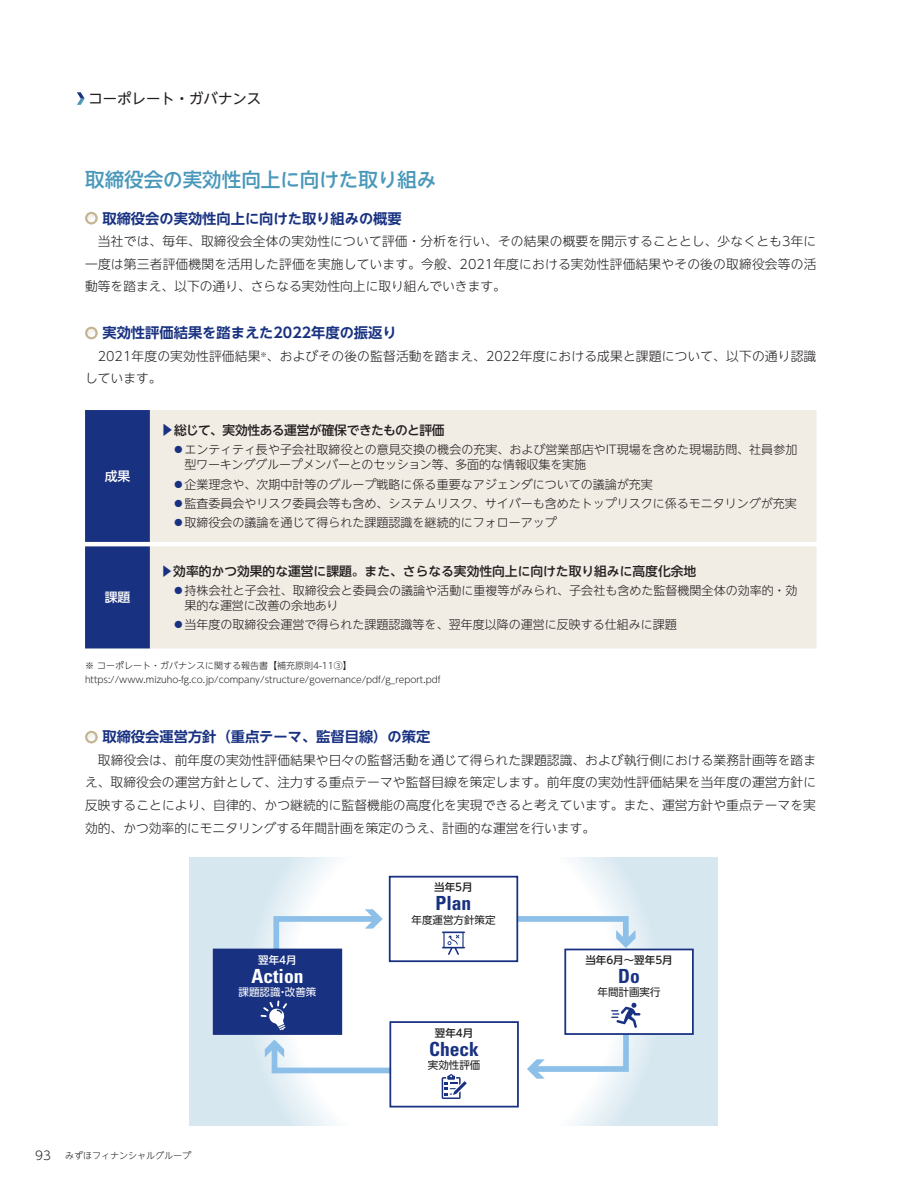
<style>
.page{position:relative;width:906px;height:1191px;background:#fff}
.page>*{position:absolute;margin:0;border:0;box-sizing:border-box;transform-origin:0 0}
.t1{font:500 19.5px "UD Shin Go NT Pr 6";color:#4998ba}
.t2{font:700 condensed 19.5px "Univers LT Std";color:#183181}
.t3{font:700 condensed 19.5px "Univers LT Std";color:#fff}
.t4{font:14.4px "UD Shin Go NT Pr 6";color:#231f20}
.t5{font:700 14.25px "UD Shin Go NT Pr 6 De";color:#183181}
.t6{font:300 12.75px/22.5px "UD Shin Go NT Pr 6";color:#231f20;text-align:justify}
.t7{font:500 12.75px "UD Shin Go NT Pr 6";color:#231f20}
.t8{font:500 12.75px "UD Shin Go NT Pr 6";letter-spacing:-.035em;color:#231f20}
.t9{font:500 12.75px "UD Shin Go NT Pr 6";color:#fff}
.t10{font:300 12px/15px "UD Shin Go NT Pr 6";color:#231f20}
.t11{font:10.5px "UD Shin Go NT Pr 6";color:#231f20}
.t12{font:500 10.5px "UD Shin Go NT Pr 6";color:#231f20}
.t13{font:10.5px "UD Shin Go NT Pr 6";color:#fff}
.t14{font:500 10.5px "UD Shin Go NT Pr 6";color:#fff}
.t15{font:300 9px/13.5px "UD Shin Go NT Pr 6";color:#231f20}
.s1{font-size:13.5px;color:#183181}
.s2{color:#183181}
.s3{font-size:12px}
</style>
<div class="page">
<div style="left:85px;top:410px;width:65px;height:238px;background:#183181"></div>
<div style="left:150px;top:410px;width:666px;height:238px;background:#f1ece4"></div>
<div style="left:85px;top:212px;width:13px;height:12px;background:#c3b493;border-radius:50%"></div>
<div style="left:87px;top:213px;width:10px;height:11px;background:#c3b493;opacity:.2"></div>
<svg style="left:85px;top:730px;width:13px;height:13px"></svg>
<div style="left:87px;top:732px;width:10px;height:10px;background:#c3b493;opacity:.2"></div>
<svg style="left:85px;top:327px;width:13px;height:12px"></svg>
<div style="left:87px;top:328px;width:10px;height:11px;background:#c3b493;opacity:.2"></div>
<svg style="left:189px;top:857px;width:528px;height:268px"></svg>
<div style="left:214px;top:949px;width:127px;height:85px;background:#183181"></div>
<div style="left:213px;top:948px;width:129px;height:87px;border:2px solid #183181"></div>
<div style="left:565px;top:949px;width:128px;height:85px;background:#fff"></div>
<div style="left:564px;top:948px;width:130px;height:87px;border:2px solid #183181"></div>
<svg style="left:260px;top:875px;width:380px;height:233px"></svg>
<svg style="left:77px;top:92px;width:8px;height:13px"></svg>
<p class="t4" style="left:88px;top:87px;width:174px">コーポレート・ガバナンス</p>
<h1 class="t1" style="left:85px;top:164px;width:353px">取締役会の実効性向上に向けた取り組み</h1>
<p class="t5" style="left:102px;top:206px;width:301px">取締役会の実効性向上に向けた取り組みの概要</p>
<p class="t6" style="left:85px;top:229px;width:733px">　当社では、毎年、取締役会全体の実効性について評価・分析を行い、その結果の概要を開示することとし、少なくとも3年に一度は第三者評価機関を活用した評価を実施しています。今般、2021年度における実効性評価結果やその後の取締役会等の活動等を踏まえ、以下の通り、さらなる実効性向上に取り組んでいきます。</p>
<p class="t5" style="left:102px;top:321px;width:296px">実効性評価結果を踏まえた2022年度の振返り</p>
<p class="t6" style="left:85px;top:344px;width:733px">　2021年度の実効性評価結果<sup>※</sup>、およびその後の監督活動を踏まえ、2022年度における成果と課題について、以下の通り認識しています。</p>
<p class="t9" style="left:105px;top:465px;width:27px">成果</p>
<p class="t9" style="left:105px;top:587px;width:27px">課題</p>
<p class="t8" style="left:161px;top:420px;width:286px"><span class="s1">▶</span>総じて、実効性ある運営が確保できたものと評価</p>
<p class="t10" style="left:184px;top:442px;width:614px;text-indent:-12px"><span class="s2">⃝</span>エンティティ長や子会社取締役との意見交換の機会の充実、および営業部店やIT現場を含めた現場訪問、社員参加型ワーキンググループメンバーとのセッション等、多面的な情報収集を実施</p>
<p class="t10" style="left:173px;top:474px;width:625px;line-height:19.2px"><span class="s2">⃝</span>企業理念や、次期中計等のグループ戦略に係る重要なアジェンダについての議論が充実<br><span class="s2">⃝</span>監査委員会やリスク委員会等も含め、システムリスク、サイバーも含めたトップリスクに係るモニタリングが充実<span class="s2">⃝</span>取締役会の議論を通じて得られた課題認識を継続的にフォローアップ</p>
<p class="t7" style="left:161px;top:560px;width:537px"><span class="s2">▶</span>効率的かつ効果的な運営に課題。また、さらなる実効性向上に向けた取り組みに高度化余地</p>
<p class="t10" style="left:184px;top:582px;width:614px;text-indent:-12px"><span class="s2">⃝</span>持株会社と子会社、取締役会と委員会の議論や活動に重複等がみられ、子会社も含めた監督機関全体の効率的・効果的な運営に改善の余地あり</p>
<p class="t10" style="left:173px;top:616px;width:506px"><span class="s2">⃝</span>当年度の取締役会運営で得られた課題認識等を、翌年度以降の運営に反映する仕組みに課題</p>
<p class="t15" style="left:85px;top:659px;width:357px">※ コーポレート・ガバナンスに関する報告書【補充原則4-11③】https://www.mizuho-fg.co.jp/company/structure/governance/pdf/g_report.pdf</p>
<p class="t5" style="left:102px;top:725px;width:329px">取締役会運営方針（重点テーマ、監督目線）の策定</p>
<p class="t6" style="left:85px;top:748px;width:732px">　取締役会は、前年度の実効性評価結果や日々の監督活動を通じて得られた課題認識、および執行側における業務計画等を踏まえ、取締役会の運営方針として、注力する重点テーマや監督目線を策定します。前年度の実効性評価結果を当年度の運営方針に反映することにより、自律的、かつ継続的に監督機能の高度化を実現できると考えています。また、運営方針や重点テーマを実効的、かつ効率的にモニタリングする年間計画を策定のうえ、計画的な運営を行います。</p>
<p class="t14" style="left:258px;top:951px;width:40px">翌年4月</p>
<p class="t13" style="left:239px;top:984px;width:79px">課題認識・改善策</p>
<h1 class="t3" style="left:251px;top:964px;width:54px">Action</h1>
<p class="t15" style="left:35px;top:1148px;width:157px"><span class="s3">93</span> みずほフィナンシャルグループ</p>
<p class="t12" style="left:434px;top:879px;width:40px">当年5月</p>
<p class="t11" style="left:411px;top:911px;width:85px">年度運営方針策定</p>
<h1 class="t2" style="left:435px;top:891px;width:37px">Plan</h1>
<p class="t12" style="left:435px;top:1024px;width:40px">翌年4月</p>
<p class="t11" style="left:428px;top:1056px;width:54px">実効性評価</p>
<h1 class="t2" style="left:429px;top:1036px;width:51px">Check</h1>
<p class="t12" style="left:585px;top:951px;width:89px">当年6月～翌年5月</p>
<p class="t11" style="left:597px;top:984px;width:64px">年間計画実行</p>
<h1 class="t2" style="left:618px;top:964px;width:23px">Do</h1>
</div>
